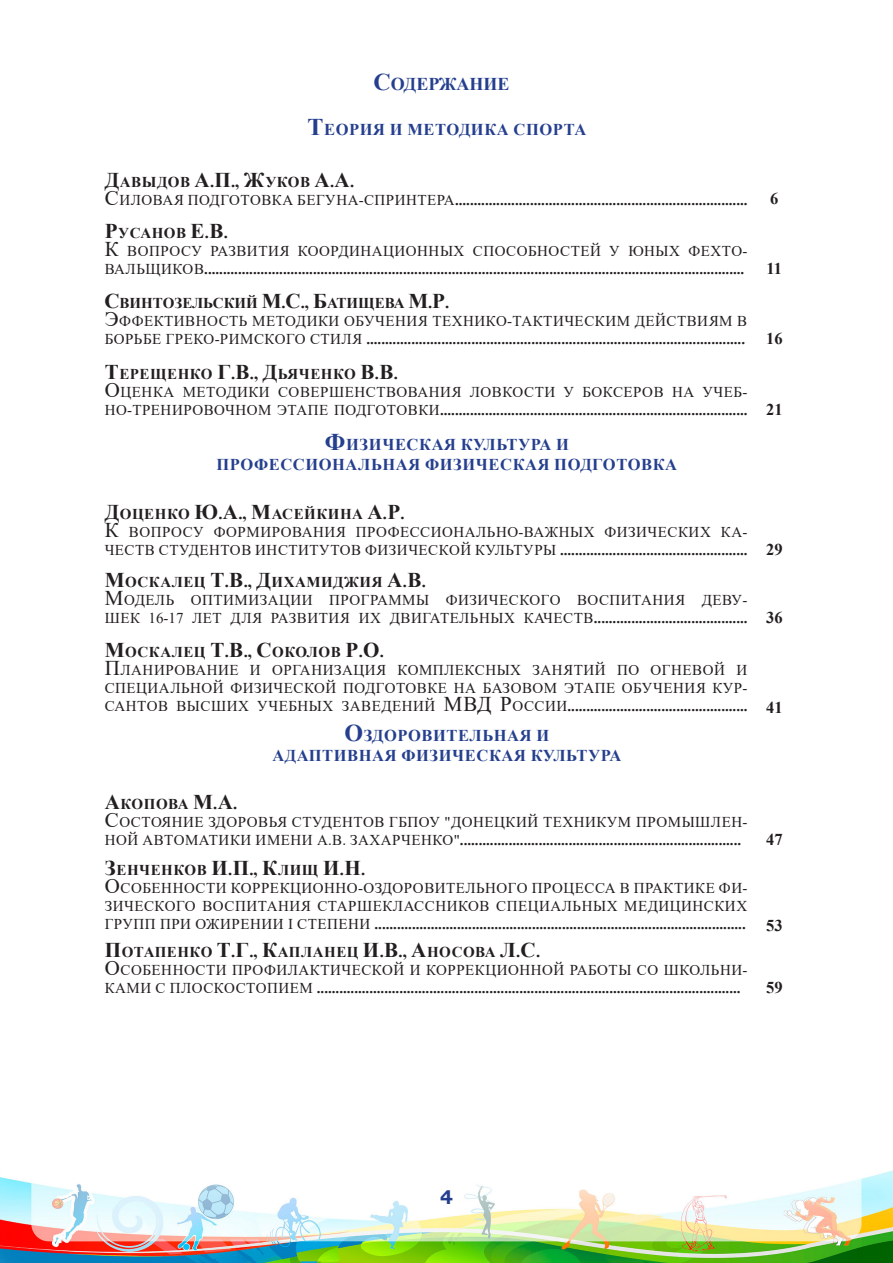
<style>
.page{position:relative;width:893px;height:1263px;background:#fff}
.page>*{position:absolute;margin:0;border:0;box-sizing:border-box;transform-origin:0 0}
.t1{font:700 19.5px "Bookman Old Style";color:#253f8e}
.t2{font:700 18px "Times New Roman";color:#253f8e}
.t3{font:700 16.5px "Times New Roman";letter-spacing:.035em;color:#253f8e}
.t4{font:700 16.5px "Times New Roman";color:#231f20}
.t5{font:15px/18px "Times New Roman";letter-spacing:.035em;color:#231f20}
.t6{font:700 15px/18px "Times New Roman";letter-spacing:.035em;color:#231f20}
.t7{font:700 15px "Times New Roman";color:#231f20}
.s1{font-size:24px}
.s2{font-size:21px}
.s3{font-size:16.5px}
.s4{font-weight:400;font-size:21px}
.s5{font-weight:400}
.s6{font-weight:700}
</style>
<div class="page">
<img style="left:0;top:1170px;width:893px;height:93px">
<p class="t2" style="left:374px;top:71px;width:138px"><span class="s1">С</span>ОДЕРЖАНИЕ</p>
<p class="t3" style="left:307px;top:117px;width:281px"><span class="s1">Т</span>ЕОРИЯ И МЕТОДИКА СПОРТА</p>
<p class="t6" style="left:105px;top:173px;width:251px"><span class="s2">Д</span>АВЫДОВ <span class="s2">А</span><span class="s3">.</span><span class="s2">П</span><span class="s3">.,</span> <span class="s2">Ж</span>УКОВ <span class="s2">А</span><span class="s3">.</span><span class="s2">А</span><span class="s3">.</span></p>
<p class="t6" style="left:105px;top:191px;width:644px"><span class="s4">С</span><span class="s5">ИЛОВАЯ ПОДГОТОВКА БЕГУНА-СПРИНТЕРА</span>..............................................................................</p>
<p class="t4" style="left:770px;top:186px;width:10px">6</p>
<p class="t6" style="left:105px;top:224px;width:125px"><span class="s2">Р</span>УСАНОВ <span class="s2">Е</span><span class="s3">.</span><span class="s2">В</span><span class="s3">.</span></p>
<p class="t6" style="left:105px;top:242px;width:644px"><span class="s4">К</span> <span class="s5">ВОПРОСУ РАЗВИТИЯ КООРДИНАЦИОННЫХ СПОСОБНОСТЕЙ У ЮНЫХ ФЕХТО-<br>ВАЛЬЩИКОВ</span>................................................................................................................................................</p>
<p class="t4" style="left:767px;top:257px;width:17px">11</p>
<p class="t7" style="left:104px;top:292px;width:346px"><span class="s2">С</span>ВИНТОЗЕЛЬСКИЙ <span class="s2">М</span><span class="s3">.</span><span class="s2">С</span><span class="s3">.,</span> <span class="s2">Б</span>АТИЩЕВА <span class="s2">М</span><span class="s3">.</span><span class="s2">Р</span><span class="s3">.</span></p>
<p class="t6" style="left:105px;top:311px;width:644px"><span class="s4">Э</span><span class="s5">ФФЕКТИВНОСТЬ МЕТОДИКИ ОБУЧЕНИЯ ТЕХНИКО-ТАКТИЧЕСКИМ ДЕЙСТВИЯМ В<br>БОРЬБЕ ГРЕКО-РИМСКОГО СТИЛЯ</span> .....................................................................................................</p>
<p class="t6" style="left:105px;top:364px;width:295px"><span class="s2">Т</span>ЕРЕЩЕНКО <span class="s2">Г</span><span class="s3">.</span><span class="s2">В</span><span class="s3">.,</span> <span class="s2">Д</span>ЬЯЧЕНКО <span class="s2">В</span><span class="s3">.</span><span class="s2">В</span><span class="s3">.</span></p>
<p class="t5" style="left:105px;top:382px;width:644px"><span class="s2">О</span>ЦЕНКА МЕТОДИКИ СОВЕРШЕНСТВОВАНИЯ ЛОВКОСТИ У БОКСЕРОВ НА УЧЕБ-<br>НО-ТРЕНИРОВОЧНОМ ЭТАПЕ ПОДГОТОВКИ<span class="s6">..................................................................................</span></p>
<p class="t3" style="left:325px;top:433px;width:245px"><span class="s1">Ф</span>ИЗИЧЕСКАЯ КУЛЬТУРА И</p>
<p class="t3" style="left:216px;top:452px;width:462px">ПРОФЕССИОНАЛЬНАЯ ФИЗИЧЕСКАЯ ПОДГОТОВКА</p>
<p class="t6" style="left:105px;top:505px;width:301px"><span class="s2">Д</span>ОЦЕНКО <span class="s2">Ю</span><span class="s3">.</span><span class="s2">А</span><span class="s3">.,</span> <span class="s2">М</span>АСЕЙКИНА <span class="s2">А</span><span class="s3">.</span><span class="s2">Р</span><span class="s3">.</span></p>
<p class="t5" style="left:105px;top:522px;width:644px"><span class="s2">К</span> ВОПРОСУ ФОРМИРОВАНИЯ ПРОФЕССИОНАЛЬНО-ВАЖНЫХ ФИЗИЧЕСКИХ КА-<br>ЧЕСТВ СТУДЕНТОВ ИНСТИТУТОВ ФИЗИЧЕСКОЙ КУЛЬТУРЫ <span class="s6">..................................................</span></p>
<p class="t6" style="left:105px;top:573px;width:323px"><span class="s2">М</span>ОСКАЛЕЦ <span class="s2">Т</span><span class="s3">.</span><span class="s2">В</span><span class="s3">.,</span> <span class="s2">Д</span>ИХАМИДЖИЯ <span class="s2">А</span><span class="s3">.</span><span class="s2">В</span><span class="s3">.</span></p>
<p class="t5" style="left:105px;top:590px;width:644px"><span class="s2">М</span>ОДЕЛЬ ОПТИМИЗАЦИИ ПРОГРАММЫ ФИЗИЧЕСКОГО ВОСПИТАНИЯ ДЕВУ-<br>ШЕК 16-17 ЛЕТ ДЛЯ РАЗВИТИЯ ИХ ДВИГАТЕЛЬНЫХ КАЧЕСТВ<span class="s6">.........................................</span></p>
<p class="t6" style="left:105px;top:643px;width:281px"><span class="s2">М</span>ОСКАЛЕЦ <span class="s2">Т</span><span class="s3">.</span><span class="s2">В</span><span class="s3">.,</span> <span class="s2">С</span>ОКОЛОВ <span class="s2">Р</span><span class="s3">.</span><span class="s2">О</span><span class="s3">.</span></p>
<p class="t5" style="left:105px;top:661px;width:644px;text-align:justify"><span class="s2">П</span>ЛАНИРОВАНИЕ И ОРГАНИЗАЦИЯ КОМПЛЕКСНЫХ ЗАНЯТИЙ ПО ОГНЕВОЙ И СПЕЦИАЛЬНОЙ ФИЗИЧЕСКОЙ ПОДГОТОВКЕ НА БАЗОВОМ ЭТАПЕ ОБУЧЕНИЯ КУР-САНТОВ ВЫСШИХ УЧЕБНЫХ ЗАВЕДЕНИЙ <span class="s2">МВД Р</span>ОССИИ<span class="s6">................................................</span></p>
<p class="t3" style="left:345px;top:723px;width:206px"><span class="s1">О</span>ЗДОРОВИТЕЛЬНАЯ И</p>
<p class="t3" style="left:272px;top:743px;width:350px">АДАПТИВНАЯ ФИЗИЧЕСКАЯ КУЛЬТУРА</p>
<p class="t6" style="left:105px;top:794px;width:134px"><span class="s2">А</span>КОПОВА <span class="s2">М</span><span class="s3">.</span><span class="s2">А</span><span class="s3">.</span></p>
<p class="t5" style="left:105px;top:812px;width:644px"><span class="s2">С</span>ОСТОЯНИЕ ЗДОРОВЬЯ СТУДЕНТОВ ГБПОУ "ДОНЕЦКИЙ ТЕХНИКУМ ПРОМЫШЛЕН-<br>НОЙ АВТОМАТИКИ ИМЕНИ А.В. ЗАХАРЧЕНКО"<span class="s6">...........................................................................</span></p>
<p class="t6" style="left:105px;top:861px;width:262px"><span class="s2">З</span>ЕНЧЕНКОВ <span class="s2">И</span><span class="s3">.</span><span class="s2">П</span><span class="s3">.,</span> <span class="s2">К</span>ЛИЩ <span class="s2">И</span><span class="s3">.</span><span class="s2">Н</span><span class="s3">.</span></p>
<p class="t5" style="left:105px;top:879px;width:644px;text-align:justify"><span class="s2">О</span>СОБЕННОСТИ КОРРЕКЦИОННО-ОЗДОРОВИТЕЛЬНОГО ПРОЦЕССА В ПРАКТИКЕ ФИ-ЗИЧЕСКОГО ВОСПИТАНИЯ СТАРШЕКЛАССНИКОВ СПЕЦИАЛЬНЫХ МЕДИЦИНСКИХ ГРУПП ПРИ ОЖИРЕНИИ I СТЕПЕНИ <span class="s6">...................................................................................................</span></p>
<p class="t6" style="left:105px;top:942px;width:437px"><span class="s2">П</span>ОТАПЕНКО <span class="s2">Т</span><span class="s3">.</span><span class="s2">Г</span><span class="s3">.,</span> <span class="s2">К</span>АПЛАНЕЦ <span class="s2">И</span><span class="s3">.</span><span class="s2">В</span><span class="s3">.,</span> <span class="s2">А</span>НОСОВА <span class="s2">Л</span><span class="s3">.</span><span class="s2">С</span><span class="s3">.</span></p>
<p class="t6" style="left:105px;top:960px;width:644px"><span class="s4">О</span><span class="s5">СОБЕННОСТИ ПРОФИЛАКТИЧЕСКОЙ И КОРРЕКЦИОННОЙ РАБОТЫ СО ШКОЛЬНИ-<br>КАМИ С ПЛОСКОСТОПИЕМ</span> .................................................................................................................</p>
<p class="t4" style="left:766px;top:326px;width:18px">16</p>
<p class="t4" style="left:766px;top:397px;width:18px">21</p>
<p class="t4" style="left:766px;top:537px;width:18px">29</p>
<p class="t4" style="left:766px;top:606px;width:18px">36</p>
<p class="t4" style="left:766px;top:695px;width:18px">41</p>
<p class="t4" style="left:766px;top:827px;width:18px">47</p>
<p class="t4" style="left:766px;top:913px;width:18px">53</p>
<p class="t4" style="left:766px;top:975px;width:18px">59</p>
<h1 class="t1" style="left:440px;top:1183px;width:14px">4</h1>
</div>
